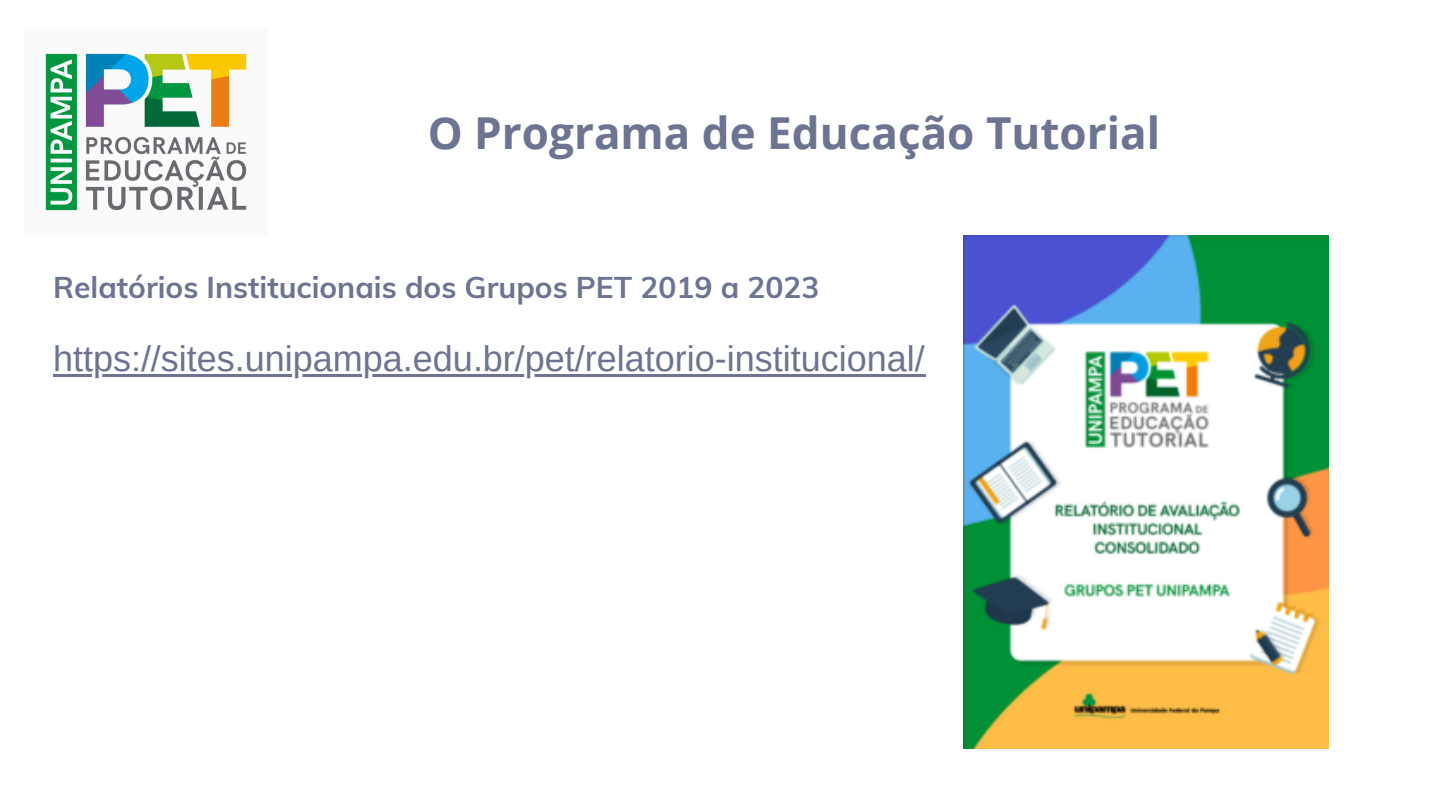
<style>
.page{position:relative;width:1440px;height:810px;background:#fff}
.page>*{position:absolute;margin:0;border:0;box-sizing:border-box;transform-origin:0 0}
.t1{font:700 44.1px "Open Sans";color:#6c7492}
.t2{font:36px "Arimo";color:#6c7492}
.t3{font:700 30px "Muli";color:#6c7492}
</style>
<div class="page">
<img style="left:45px;top:53px;width:202px;height:158px">
<img style="left:964px;top:235px;width:364px;height:513px">
<hr style="left:53px;top:374px;width:873px;height:3px;background:#6c7492">
<p class="t1" style="left:428px;top:102px;width:734px">O Programa de Educação Tutorial</p>
<p class="t3" style="left:53px;top:268px;width:768px">Relatórios Institucionais dos Grupos PET 2019 a 2023</p>
<h2 class="t2" style="left:53px;top:339px;width:873px">https://sites.unipampa.edu.br/pet/relatorio-institucional/</h2>
</div>
